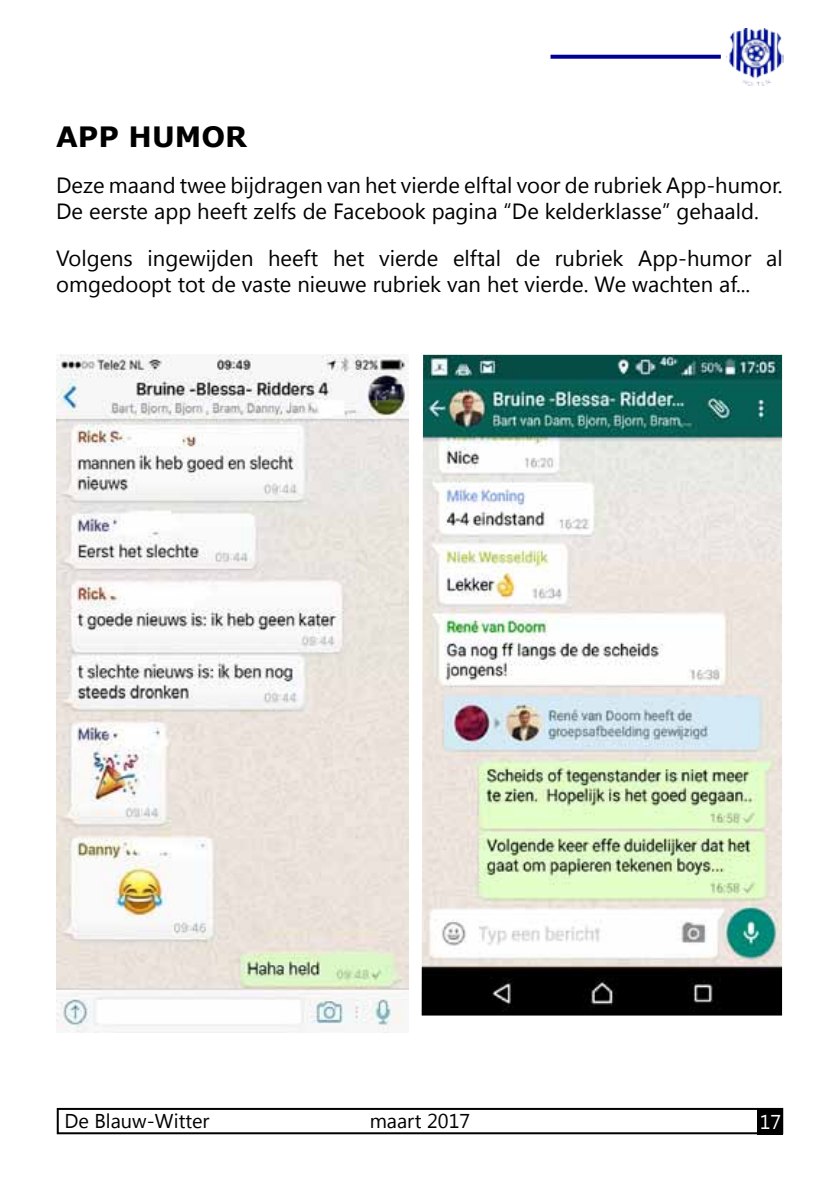
<style>
.page{position:relative;width:840px;height:1191px;background:#fff}
.page>*{position:absolute;margin:0;border:0;box-sizing:border-box;transform-origin:0 0}
.t1{font:700 28px "Verdana";color:#000}
.t2{font:22px/26.4px "Segoe UI";color:#000}
.t3{font:20px "Segoe UI";color:#000}
.t4{font:20px "Segoe UI";color:#fff}
</style>
<div class="page">
<div style="left:57px;top:1108px;width:725px;height:26px;border:2px solid #000"></div>
<div style="left:757px;top:1108px;width:25px;height:26px;background:#000"></div>
<img style="left:726px;top:28px;width:56px;height:57px">
<svg style="left:550px;top:55px;width:170px;height:4px"></svg>
<img style="left:56px;top:355px;width:352px;height:677px">
<img style="left:421px;top:355px;width:360px;height:660px">
<p class="t1" style="left:56px;top:118px;width:22px">APP</p>
<p class="t1" style="left:128px;top:118px;width:120px">HUMOR</p>
<p class="t2" style="left:56px;top:171px;width:727px">Deze maand twee bijdragen van het vierde elftal voor de rubriek App-humor.<br>De eerste app heeft zelfs de Facebook pagina “De kelderklasse” gehaald.</p>
<p class="t2" style="left:56px;top:244px;width:727px">Volgens ingewijden heeft het vierde elftal de rubriek App-humor al omgedoopt tot de vaste nieuwe rubriek van het vierde. We wachten af...</p>
<p class="t3" style="left:64px;top:1107px;width:146px">De Blauw-Witter</p>
<p class="t3" style="left:369px;top:1107px;width:102px">maart 2017</p>
<p class="t4" style="left:759px;top:1108px;width:23px">17</p>
</div>
